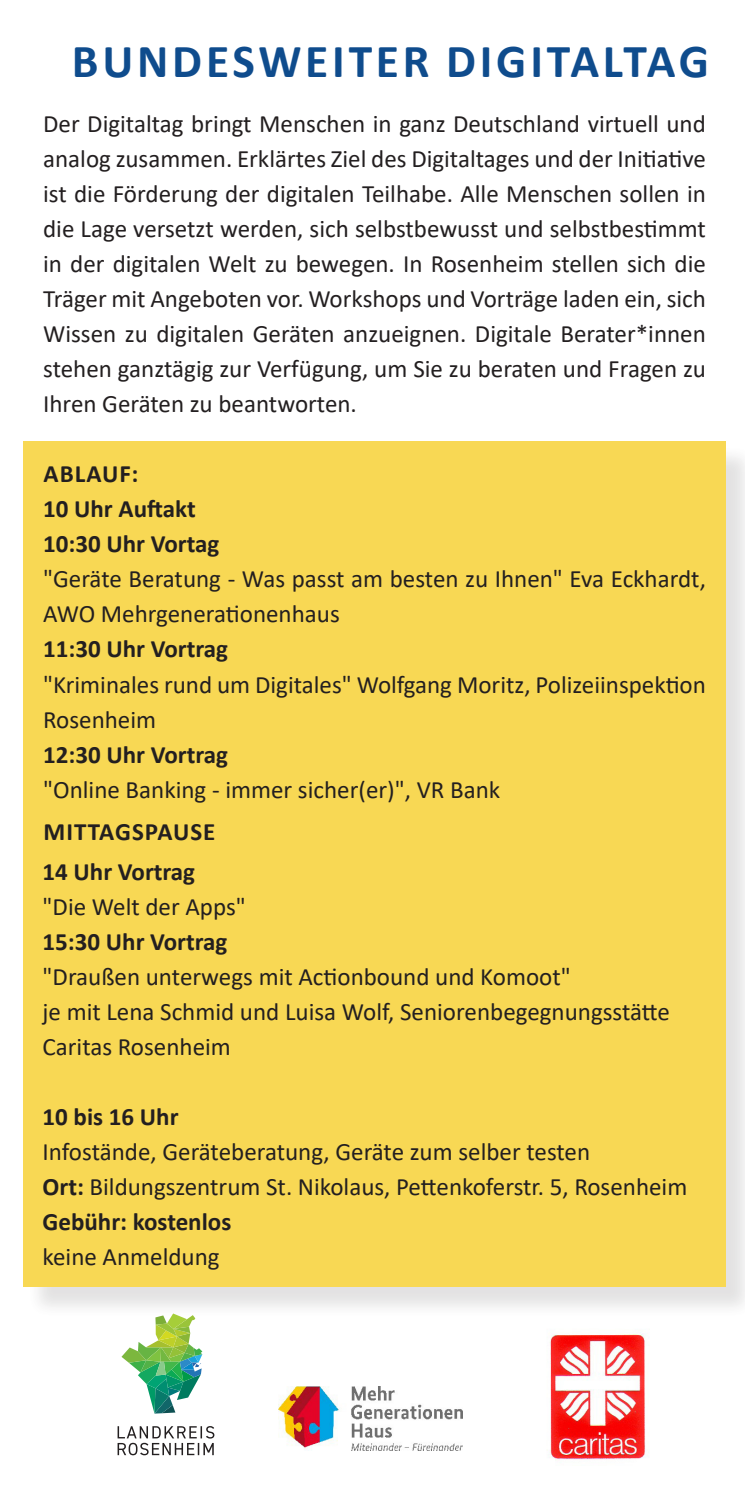
<style>
.page{position:relative;width:745px;height:1489px;background:#fff}
.page>*{position:absolute;margin:0;border:0;box-sizing:border-box;transform-origin:0 0}
.t1{font:700 47.5px "Calibri";letter-spacing:.08em;color:#0f4c8d}
.t2{font:25px/35px "Calibri";color:#231f20}
.t3{font:700 25px/35px "Calibri";color:#231f20}
.s1{font-weight:700}
</style>
<div class="page">
<div style="left:26px;top:445px;width:718px;height:873px;background:#231f20;opacity:.19"></div>
<div style="left:23px;top:441px;width:702px;height:845px;background:#f8d854"></div>
<svg style="left:121px;top:1313px;width:81px;height:100px"></svg>
<svg style="left:117px;top:1426px;width:97px;height:29px"></svg>
<img style="left:278px;top:1386px;width:184px;height:64px">
<img style="left:547px;top:1332px;width:99px;height:128px">
<h1 class="t1" style="left:72px;top:28px;width:638px">BUNDESWEITER DIGITALTAG</h1>
<p class="t2" style="left:43px;top:106px;width:664px;text-align:justify">Der Digitaltag bringt Menschen in ganz Deutschland virtuell und analog zusammen. Erklärtes Ziel des Digitaltages und der Initiative ist die Förderung der digitalen Teilhabe. Alle Menschen sollen in die Lage versetzt werden, sich selbstbewusst und selbstbestimmt in der digitalen Welt zu bewegen. In Rosenheim stellen sich die Träger mit Angeboten vor. Workshops und Vorträge laden ein, sich Wissen zu digitalen Geräten anzueignen. Digitale Berater*innen stehen ganztägig zur Verfügung, um Sie zu beraten und Fragen zu Ihren Geräten zu beantworten.</p>
<p class="t3" style="left:43px;top:456px;width:178px">ABLAUF:<br>10 Uhr Auftakt<br>10:30 Uhr Vortag</p>
<p class="t2" style="left:43px;top:561px;width:663px">"Geräte Beratung - Was passt am besten zu Ihnen" Eva Eckhardt,<br>AWO Mehrgenerationenhaus</p>
<p class="t3" style="left:43px;top:631px;width:186px">11:30 Uhr Vortrag</p>
<p class="t2" style="left:43px;top:666px;width:663px">"Kriminales rund um Digitales" Wolfgang Moritz, Polizeiinspektion<br>Rosenheim</p>
<p class="t3" style="left:43px;top:736px;width:186px">12:30 Uhr Vortrag</p>
<p class="t2" style="left:43px;top:771px;width:458px">"Online Banking - immer sicher(er)", VR Bank</p>
<p class="t3" style="left:43px;top:811px;width:174px;line-height:40.2px">MITTAGSPAUSE<br>14 Uhr Vortrag</p>
<p class="t2" style="left:43px;top:888px;width:205px">"Die Welt der Apps"</p>
<p class="t3" style="left:43px;top:924px;width:186px">15:30 Uhr Vortrag</p>
<p class="t2" style="left:43px;top:958px;width:628px">"Draußen unterwegs mit Actionbound und Komoot"<br>je mit Lena Schmid und Luisa Wolf, Seniorenbegegnungsstätte<br>Caritas Rosenheim</p>
<p class="t3" style="left:43px;top:1099px;width:137px">10 bis 16 Uhr</p>
<p class="t2" style="left:43px;top:1133px;width:646px">Infostände, Geräteberatung, Geräte zum selber testen<br><span class="s1">Ort:</span> Bildungszentrum St. Nikolaus, Pettenkoferstr. 5, Rosenheim<br><span class="s1">Gebühr: kostenlos</span></p>
<p class="t2" style="left:43px;top:1238px;width:178px">keine Anmeldung</p>
</div>
